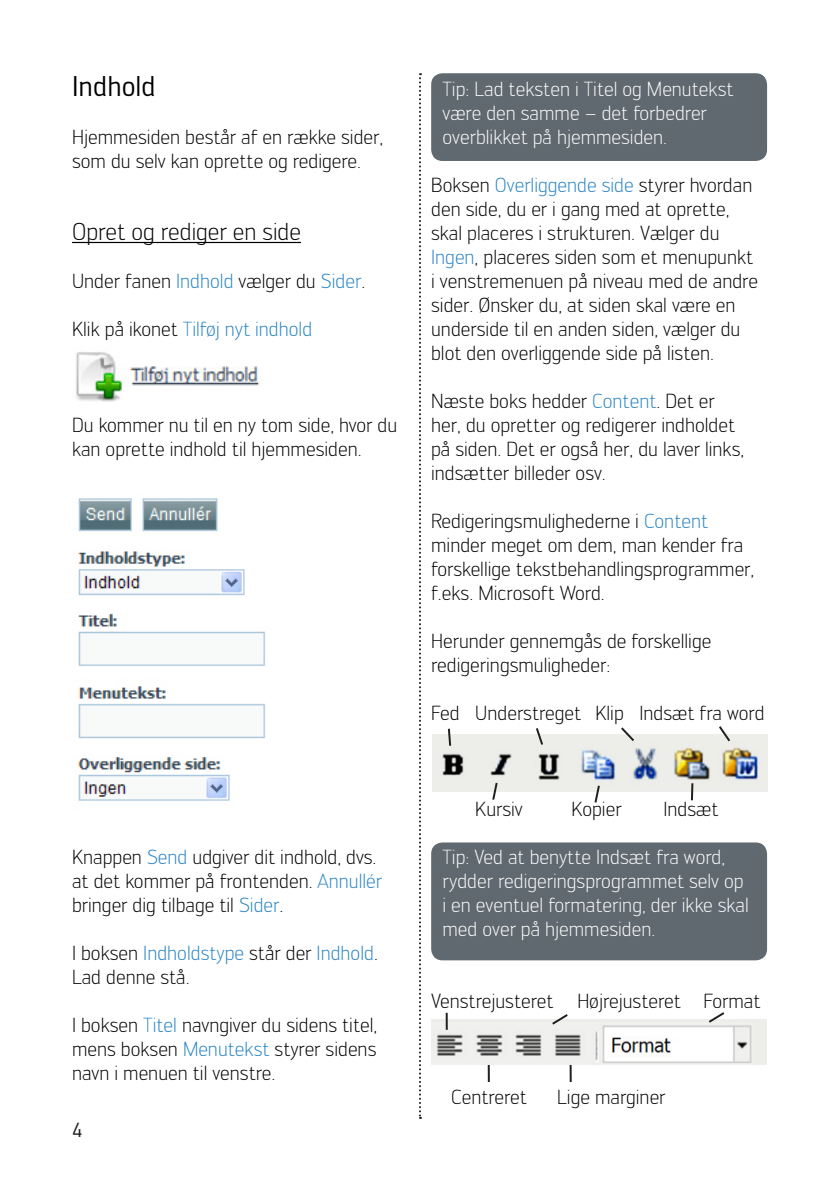
<style>
.page{position:relative;width:840px;height:1191px;background:#fff}
.page>*{position:absolute;margin:0;border:0;box-sizing:border-box;transform-origin:0 0}
.Overskrift{font:28px "Engel";color:#000}
.Underoverskrift_unde{font:300 24px "Engel";color:#000}
.Brød{font:300 20px/24px "Engel";color:#000}
.t1{font:300 20px/24px "Engel";color:#fff}
.Overskrift-2{font:300 20px/24px "Engel";color:#000}
.Brød-2{font:300 20px "Engel";color:#2783c5}
.t2{font:20px "Engel";color:#231f20}
.s1{color:#2783c5}
.s2{color:#000}
</style>
<div class="page">
<svg style="left:419px;top:73px;width:2px;height:1046px"></svg>
<div style="left:431px;top:73px;width:335px;height:88px;background:#5f696f;border-radius:11px"></div>
<div style="left:431px;top:842px;width:335px;height:118px;background:#5f696f;border-radius:11px"></div>
<div style="left:431px;top:1019px;width:335px;height:45px;background:#edeee9"></div>
<img style="left:437px;top:1022px;width:315px;height:41px">
<hr style="left:72px;top:242px;width:229px;height:1px;background:#000">
<img style="left:76px;top:352px;width:184px;height:50px">
<img style="left:78px;top:498px;width:187px;height:303px">
<div style="left:432px;top:734px;width:335px;height:57px;background:#ededeb"></div>
<img style="left:442px;top:747px;width:319px;height:41px">
<svg style="left:536px;top:728px;width:7px;height:17px"></svg>
<svg style="left:446px;top:728px;width:6px;height:20px"></svg>
<svg style="left:621px;top:727px;width:14px;height:14px"></svg>
<svg style="left:719px;top:726px;width:12px;height:16px"></svg>
<svg style="left:490px;top:780px;width:8px;height:20px"></svg>
<svg style="left:592px;top:783px;width:9px;height:20px"></svg>
<hr style="left:690px;top:783px;width:3px;height:17px;background:#231f20">
<svg style="left:445px;top:1012px;width:2px;height:17px"></svg>
<svg style="left:549px;top:1014px;width:20px;height:12px"></svg>
<svg style="left:487px;top:1065px;width:2px;height:17px"></svg>
<svg style="left:569px;top:1065px;width:2px;height:17px"></svg>
<svg style="left:706px;top:1012px;width:20px;height:12px"></svg>
<p class="Overskrift" style="left:72px;top:70px;width:85px">Indhold</p>
<p class="Overskrift-2" style="left:72px;top:125px;width:312px">Hjemmesiden består af en række sider, som du selv kan oprette og redigere.</p>
<p class="Underoverskrift_unde" style="left:72px;top:218px;width:230px">Opret og rediger en side</p>
<p class="Brød" style="left:72px;top:269px;width:294px">Under fanen <span class="s1">Indhold</span> vælger du <span class="s1">Sider</span>.</p>
<p class="Brød-2" style="left:72px;top:318px;width:241px"><span class="s2">Klik på ikonet</span> Tilføj nyt indhold</p>
<p class="Brød" style="left:72px;top:413px;width:326px">Du kommer nu til en ny tom side, hvor du kan oprette indhold til hjemmesiden.</p>
<p class="Brød" style="left:72px;top:845px;width:311px">Knappen <span class="s1">Send</span> udgiver dit indhold, dvs. at det kommer på frontenden. <span class="s1">Annullér </span>bringer dig tilbage til <span class="s1">Sider</span>.</p>
<p class="Brød" style="left:72px;top:941px;width:307px">I boksen <span class="s1">Indholdstype</span> står der <span class="s1">Indhold</span>.<br>Lad denne stå.</p>
<p class="Brød" style="left:72px;top:1013px;width:307px;text-align:justify">I boksen <span class="s1">Titel</span> navngiver du sidens titel, mens boksen <span class="s1">Menutekst</span> styrer sidens navn i menuen til venstre.</p>
<p class="t2" style="left:72px;top:1119px;width:12px">4</p>
<p class="t1" style="left:442px;top:77px;width:292px">Tip: Lad teksten i Titel og Menutekst være den samme – det forbedrer overblikket på hjemmesiden.</p>
<p class="Brød" style="left:431px;top:173px;width:328px">Boksen <span class="s1">Overliggende side</span> styrer hvordan den side, du er i gang med at oprette, skal placeres i strukturen. Vælger du <span class="s1">Ingen</span>, placeres siden som et menupunkt i venstremenuen på niveau med de andre sider. Ønsker du, at siden skal være en underside til en anden siden, vælger du blot den overliggende side på listen.</p>
<p class="Brød" style="left:431px;top:389px;width:314px">Næste boks hedder <span class="s1">Content</span>. Det er her, du opretter og redigerer indholdet på siden. Det er også her, du laver links, indsætter billeder osv.</p>
<p class="Brød" style="left:431px;top:509px;width:324px">Redigeringsmulighederne i <span class="s1">Content </span>minder meget om dem, man kender fra forskellige tekstbehandlingsprogrammer, f.eks. Microsoft Word.</p>
<p class="Brød" style="left:431px;top:629px;width:281px">Herunder gennemgås de forskellige redigeringsmuligheder:</p>
<p class="Brød" style="left:431px;top:701px;width:335px">Fed Understreget Klip Indsæt fra word</p>
<p class="Brød" style="left:475px;top:797px;width:49px">Kursiv</p>
<p class="Brød" style="left:571px;top:797px;width:52px">Kopier</p>
<p class="Brød" style="left:663px;top:797px;width:57px">Indsæt</p>
<p class="t1" style="left:442px;top:845px;width:308px">Tip: Ved at benytte Indsæt fra word, rydder redigeringsprogrammet selv op i en eventuel formatering, der ikke skal med over på hjemmesiden.</p>
<p class="Brød" style="left:431px;top:989px;width:330px">Venstrejusteret Højrejusteret Format</p>
<p class="Brød" style="left:451px;top:1085px;width:77px">Centreret</p>
<p class="Brød" style="left:557px;top:1085px;width:110px">Lige marginer</p>
</div>
